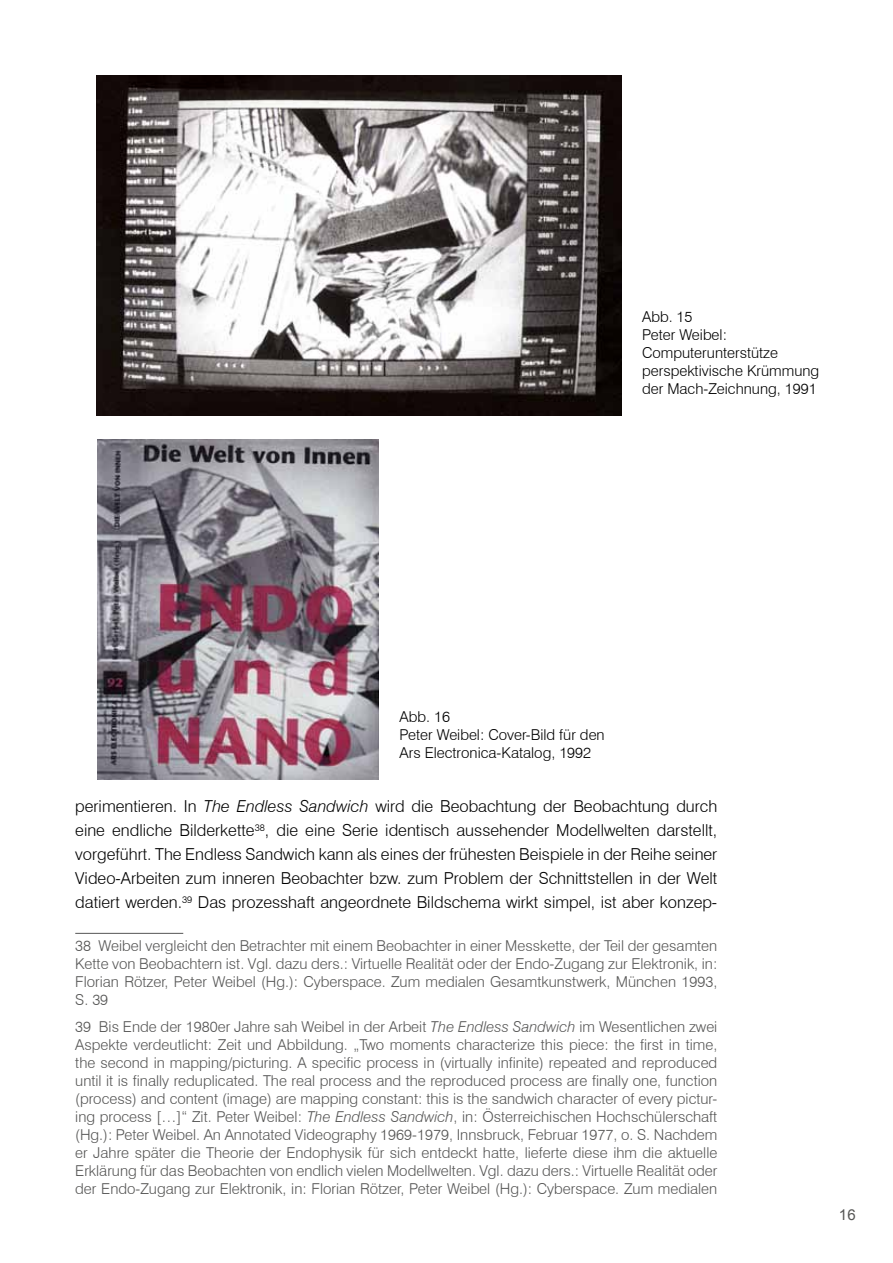
<style>
.page{position:relative;width:893px;height:1263px;background:#fff}
.page>*{position:absolute;margin:0;border:0;box-sizing:border-box;transform-origin:0 0}
.t1{font:300 16.5px/24px "Swiss 721 BT";color:#000;text-align:justify}
.t2{font:300 15px/18px "Swiss 721 BT";color:#565655;text-align:justify}
.t3{font:300 15px/18px "Swiss 721 BT";color:#000}
.t4{font:15px "Arial";color:#565655}
.s1{font-style:italic}
</style>
<div class="page">
<img style="left:97px;top:75px;width:525px;height:340px">
<hr style="left:75px;top:933px;width:108px;height:1px;background:#565655">
<img style="left:98px;top:439px;width:280px;height:340px">
<p class="t3" style="left:642px;top:307px;width:179px">Abb. 15<br>Peter Weibel:<br>Computerunterstütze perspektivische Krümmung der Mach-Zeichnung, 1991</p>
<p class="t3" style="left:399px;top:707px;width:207px">Abb. 16<br>Peter Weibel: Cover-Bild für den<br>Ars Electronica-Katalog, 1992</p>
<p class="t1" style="left:75px;top:794px;width:644px">perimentieren. In <span class="s1">The Endless Sandwich</span> wird die Beobachtung der Beobachtung durch eine endliche Bilderkette<sup>38</sup>, die eine Serie identisch aussehender Modellwelten darstellt, vorgeführt. The Endless Sandwich kann als eines der frühesten Beispiele in der Reihe seiner Video-Arbeiten zum inneren Beobachter bzw. zum Problem der Schnittstellen in der Welt datiert werden.<sup>39</sup> Das prozesshaft angeordnete Bildschema wirkt simpel, ist aber konzep-</p>
<p class="t2" style="left:75px;top:937px;width:644px">38 Weibel vergleicht den Betrachter mit einem Beobachter in einer Messkette, der Teil der gesamten Kette von Beobachtern ist. Vgl. dazu ders.: Virtuelle Realität oder der Endo-Zugang zur Elektronik, in:<br>Florian Rötzer, Peter Weibel (Hg.): Cyberspace. Zum medialen Gesamtkunstwerk, München 1993, S. 39</p>
<p class="t2" style="left:75px;top:1017px;width:644px">39 Bis Ende der 1980er Jahre sah Weibel in der Arbeit <span class="s1">The Endless Sandwich</span> im Wesentlichen zwei Aspekte verdeutlicht: Zeit und Abbildung. „Two moments characterize this piece: the first in time, the second in mapping/picturing. A specific process in (virtually infinite) repeated and reproduced until it is finally reduplicated. The real process and the reproduced process are finally one, function (process) and content (image) are mapping constant: this is the sandwich character of every pictur&shy;ing process […]“ Zit. Peter Weibel: <span class="s1">The Endless Sandwich</span>, in: Österreichischen Hochschülerschaft (Hg.): Peter Weibel. An Annotated Videography 1969-1979, Innsbruck, Februar 1977, o. S. Nachdem er Jahre später die Theorie der Endophysik für sich entdeckt hatte, lieferte diese ihm die aktuelle Erklärung für das Beobachten von endlich vielen Modellwelten. Vgl. dazu ders.: Virtuelle Realität oder der Endo-Zugang zur Elektronik, in: Florian Rötzer, Peter Weibel (Hg.): Cyberspace. Zum medialen</p>
<p class="t4" style="left:839px;top:1205px;width:18px">16</p>
</div>
